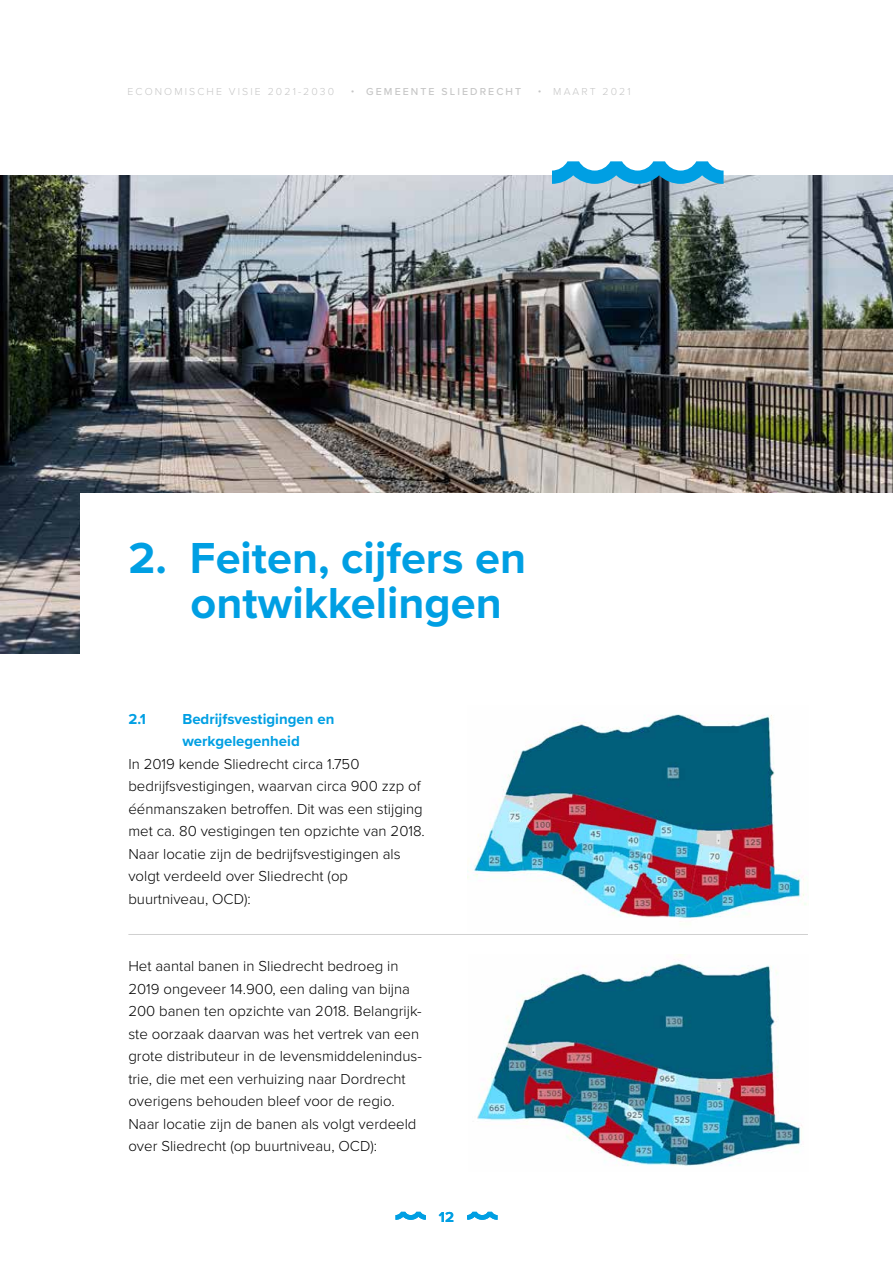
<style>
.page{position:relative;width:893px;height:1263px;background:#fff}
.page>*{position:absolute;margin:0;border:0;box-sizing:border-box;transform-origin:0 0}
.t1{font:700 45px/45px "Proxima Nova";color:#009fe3}
.t2{font:300 15px/22.5px "Proxima Nova";color:#000}
.t3{font:700 15px/22.5px "Proxima Nova";color:#009fe3}
.t4{font:300 10.5px "Proxima Nova";letter-spacing:.2em;color:#c6c6c6}
.t5{font:500 10.5px "Proxima Nova";letter-spacing:.2em;color:#c6c6c6}
.s1{font-weight:300}
</style>
<div class="page">
<img style="left:0;top:175px;width:893px;height:478px">
<div style="left:81px;top:493px;width:812px;height:246px;background:#fff"></div>
<svg style="left:396px;top:1212px;width:101px;height:8px"></svg>
<svg style="left:552px;top:161px;width:172px;height:23px"></svg>
<img style="left:468px;top:714px;width:339px;height:205px">
<img style="left:477px;top:955px;width:325px;height:211px">
<hr style="left:128px;top:934px;width:680px;height:1px;background:#d0d0d0">
<p class="t4" style="left:128px;top:84px;width:208px">ECONOMISCHE VISIE 2021-2030</p>
<p class="t5" style="left:351px;top:84px;width:172px"><span class="s1">•</span> GEMEENTE SLIEDRECHT</p>
<p class="t4" style="left:538px;top:84px;width:94px">• MAART 2021</p>
<h1 class="t1" style="left:191px;top:535px;width:337px;text-indent:-62px">2. Feiten, cijfers en ontwikkelingen</h1>
<p class="t3" style="left:128px;top:707px;width:19px">2.1</p>
<p class="t3" style="left:182px;top:707px;width:153px">Bedrijfsvestigingen en werkgelegenheid</p>
<p class="t2" style="left:128px;top:752px;width:298px">In 2019 kende Sliedrecht circa 1.750 bedrijfsvestigingen, waarvan circa 900 zzp of éénmanszaken betroffen. Dit was een stijging met ca. 80 vestigingen ten opzichte van 2018.<br>Naar locatie zijn de bedrijfsvestigingen als volgt verdeeld over Sliedrecht (op buurtniveau, OCD):</p>
<p class="t2" style="left:128px;top:954px;width:295px">Het aantal banen in Sliedrecht bedroeg in 2019 ongeveer 14.900, een daling van bijna 200 banen ten opzichte van 2018. Belangrijk&shy;ste oorzaak daarvan was het vertrek van een grote distributeur in de levensmiddelenindus&shy;trie, die met een verhuizing naar Dordrecht overigens behouden bleef voor de regio.<br>Naar locatie zijn de banen als volgt verdeeld over Sliedrecht (op buurtniveau, OCD):</p>
<p class="t3" style="left:439px;top:1205px;width:17px">12</p>
</div>
